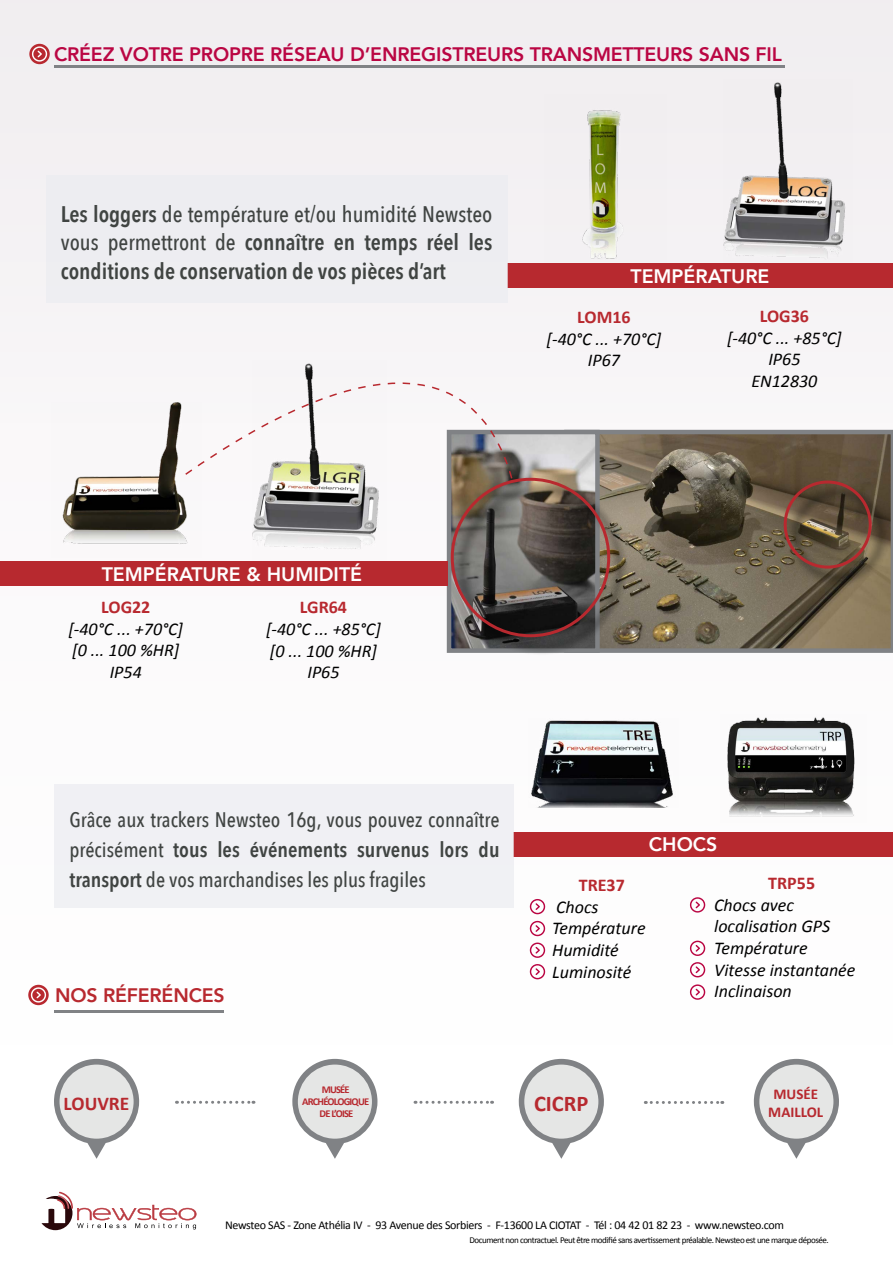
<style>
.page{position:relative;width:893px;height:1263px;background:#fff}
.page>*{position:absolute;margin:0;border:0;box-sizing:border-box;transform-origin:0 0}
.t1{font:600 22.5px/28.5px "Avenir Next Condensed";color:#404442;text-align:justify}
.t2{font:700 22.5px "Calibri";color:#b7292f}
.t3{font:500 21px/30px "Avenir Next Condensed";color:#404442;text-align:justify}
.t4{font:800 19.5px "Avenir";letter-spacing:-.01em;color:#ba0643}
.t5{font:800 19.5px "Avenir";color:#fff}
.t6{font:800 19.5px "Avenir";letter-spacing:-.01em;color:#b8292f}
.t7{font:700 19.5px "Calibri";color:#b7292f}
.t8{font:italic 18px/21.6px "Calibri";color:#000;text-align:center}
.t9{font:700 18px "Calibri";color:#b8292f}
.t10{font:700 15px/18px "Calibri";color:#b7292f;text-align:center}
.t11{font:12px "Calibri";letter-spacing:-.025em;color:#000}
.t12{font:700 10.5px/12px "Calibri";letter-spacing:-.075em;color:#b7292f;text-align:center}
.t13{font:9px "Calibri";letter-spacing:-.05em;color:#000}
.s1{font-weight:500}
.s2{font-weight:600}
</style>
<div class="page">
<div style="left:0;top:0;width:893px;height:1263px;background:linear-gradient(to right,#faf8f9,#faf9fa)"></div>
<svg style="left:38px;top:1192px;width:158px;height:38px"></svg>
<div style="left:513px;top:832px;width:380px;height:24px;background:#b7292f"></div>
<div style="left:54px;top:784px;width:459px;height:124px;background:#ebecf1"></div>
<img style="left:528px;top:719px;width:151px;height:89px">
<svg style="left:530px;top:964px;width:15px;height:15px"></svg>
<svg style="left:530px;top:942px;width:15px;height:16px"></svg>
<svg style="left:530px;top:921px;width:15px;height:15px"></svg>
<svg style="left:530px;top:899px;width:15px;height:15px"></svg>
<img style="left:720px;top:715px;width:147px;height:107px">
<svg style="left:690px;top:984px;width:15px;height:16px"></svg>
<svg style="left:690px;top:962px;width:15px;height:15px"></svg>
<svg style="left:690px;top:941px;width:15px;height:15px"></svg>
<svg style="left:690px;top:897px;width:15px;height:15px"></svg>
<img style="left:545px;top:95px;width:122px;height:168px">
<img style="left:724px;top:80px;width:128px;height:183px">
<div style="left:507px;top:263px;width:386px;height:24px;background:#b7292f"></div>
<div style="left:47px;top:175px;width:461px;height:128px;background:#ebecf1"></div>
<svg style="left:600px;top:430px;width:293px;height:223px;background:#706553"></svg>
<img style="left:452px;top:435px;width:143px;height:213px">
<div style="left:447px;top:430px;width:153px;height:223px;border:4px solid #808285"></div>
<img style="left:51px;top:402px;width:150px;height:155px">
<img style="left:252px;top:480px;width:135px;height:81px">
<div style="left:0;top:561px;width:447px;height:24px;background:#b7292f"></div>
<svg style="left:184px;top:347px;width:330px;height:133px"></svg>
<div style="left:453px;top:480px;width:176px;height:176px;background:#000;opacity:.75"></div>
<div style="left:451px;top:478px;width:159px;height:159px;border:3px solid #b8292f;border-radius:50%"></div>
<div style="left:786px;top:483px;width:104px;height:104px;background:#000;opacity:.75"></div>
<div style="left:784px;top:480px;width:88px;height:89px;border:3px solid #b8292f;border-radius:50%"></div>
<svg style="left:29px;top:44px;width:21px;height:20px"></svg>
<svg style="left:32px;top:46px;width:15px;height:16px"></svg>
<hr style="left:54px;top:65px;width:731px;height:3px;background:#808285">
<svg style="left:54px;top:1059px;width:85px;height:100px"></svg>
<div style="left:60px;top:1064px;width:74px;height:75px;background:#e5e6e5;border-radius:50%"></div>
<svg style="left:754px;top:1059px;width:85px;height:100px"></svg>
<div style="left:759px;top:1064px;width:74px;height:75px;background:#e5e6e5;border-radius:50%"></div>
<svg style="left:519px;top:1059px;width:85px;height:100px"></svg>
<div style="left:524px;top:1064px;width:74px;height:75px;background:#e5e6e5;border-radius:50%"></div>
<svg style="left:292px;top:1059px;width:85px;height:100px"></svg>
<div style="left:298px;top:1064px;width:74px;height:75px;background:#e5e6e5;border-radius:50%"></div>
<svg style="left:176px;top:1101px;width:78px;height:3px"></svg>
<svg style="left:645px;top:1101px;width:78px;height:3px"></svg>
<svg style="left:415px;top:1101px;width:78px;height:3px"></svg>
<svg style="left:28px;top:985px;width:21px;height:20px"></svg>
<svg style="left:31px;top:987px;width:15px;height:15px"></svg>
<hr style="left:54px;top:1010px;width:169px;height:2px;background:#808285">
<p class="t4" style="left:54px;top:39px;width:729px">CRÉEZ VOTRE PROPRE RÉSEAU D’ENREGISTREURS TRANSMETTEURS SANS FIL</p>
<p class="t1" style="left:61px;top:199px;width:433px">Les loggers <span class="s1">de température et/ou humidité Newsteo vous permettront de</span> connaître en temps réel les conditions de conservation de vos pièces d’art</p>
<p class="t5" style="left:630px;top:261px;width:141px">TEMPÉRATURE</p>
<p class="t9" style="left:577px;top:306px;width:55px">LOM16</p>
<p class="t8" style="left:547px;top:327px;width:116px">[-40°C ... +70°C]<br>IP67</p>
<p class="t9" style="left:760px;top:304px;width:51px">LOG36</p>
<p class="t8" style="left:727px;top:326px;width:116px">[-40°C ... +85°C]<br>IP65<br>EN12830</p>
<p class="t5" style="left:102px;top:559px;width:262px">TEMPÉRATURE &amp; HUMIDITÉ</p>
<p class="t9" style="left:101px;top:596px;width:51px">LOG22</p>
<p class="t8" style="left:68px;top:617px;width:116px">[-40°C ... +70°C] [0 ... 100 %HR]<br>IP54</p>
<p class="t9" style="left:300px;top:596px;width:49px">LGR64</p>
<p class="t8" style="left:266px;top:618px;width:116px">[-40°C ... +85°C] [0 ... 100 %HR]<br>IP65</p>
<p class="t3" style="left:69px;top:804px;width:432px">Grâce aux trackers Newsteo 16g, vous pouvez connaître précisément <span class="s2">tous les événements survenus lors du transport</span> de vos marchandises les plus fragiles</p>
<p class="t6" style="left:55px;top:980px;width:171px">NOS RÉFERÉNCES</p>
<p class="t7" style="left:64px;top:1091px;width:67px">LOUVRE</p>
<p class="t12" style="left:302px;top:1084px;width:68px">MUSÉE<br>ARCHÉOLOGIQUE<br>DE L’OISE</p>
<p class="t5" style="left:649px;top:829px;width:70px">CHOCS</p>
<p class="t9" style="left:579px;top:874px;width:48px">TRE37</p>
<p class="t8" style="left:552px;top:895px;width:95px;text-align:left">Chocs<br>Température<br>Humidité<br>Luminosité</p>
<p class="t2" style="left:534px;top:1089px;width:56px">CICRP</p>
<p class="t9" style="left:768px;top:872px;width:48px">TRP55</p>
<p class="t8" style="left:714px;top:893px;width:143px;text-align:left">Chocs avec localisation GPS<br>Température<br>Vitesse instantanée<br>Inclinaison</p>
<p class="t10" style="left:768px;top:1085px;width:57px">MUSÉE<br>MAILLOL</p>
<p class="t11" style="left:225px;top:1218px;width:561px">Newsteo SAS - Zone Athélia IV - 93 Avenue des Sorbiers - F-13600 LA CIOTAT - Tél : 04 42 01 82 23 - www.newsteo.com</p>
<p class="t13" style="left:469px;top:1234px;width:361px">Document non contractuel. Peut être modifié sans avertissement préalable. Newsteo est une marque déposée.</p>
</div>
